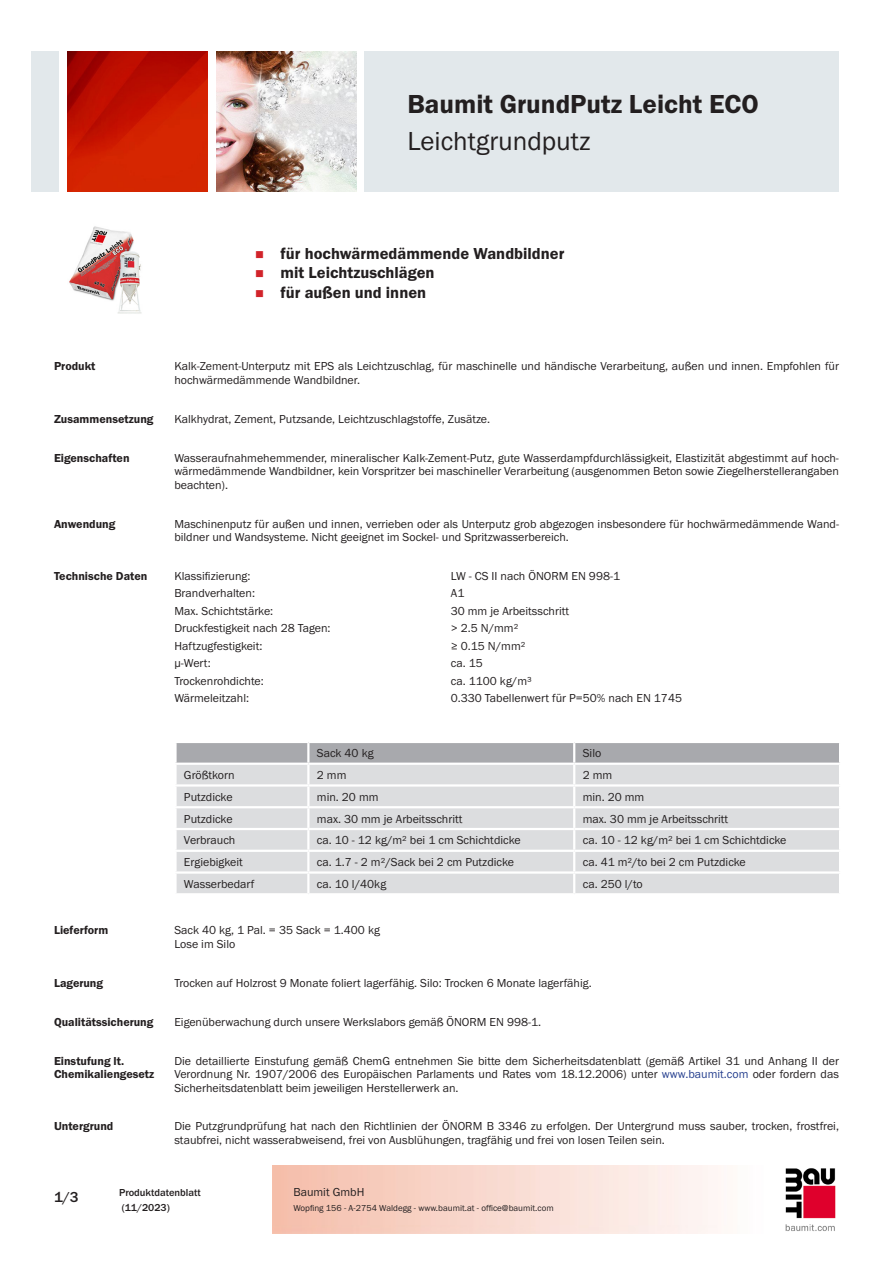
<style>
.page{position:relative;width:893px;height:1263px;background:#fff}
.page>*{position:absolute;margin:0;border:0;box-sizing:border-box;transform-origin:0 0}
.PDS_Produktname{font:27px "BM Franklin Gothic URW Dem";color:#231f20}
.PDS_Produktname_Land{font:27px "BM Franklin Gothic URW Boo";color:#231f20}
.t1{font:16.5px "BM Franklin Gothic URW Dem";color:#231f20}
.t2{font:500 15px "BM Franklin Gothic URW";color:#231f20}
.PDS_Standard{font:12px/13.5px "BM Franklin Gothic URW Boo";color:#231f20}
.PDS_Standard_linksbü{font:12px "BM Franklin Gothic URW Boo";color:#231f20}
.PDS_Header{font:12px/13.5px "BM Franklin Gothic URW Dem";color:#231f20}
.t3{font:500 10.5px/15px "BM Franklin Gothic URW";color:#231f20}
.t4{font:9px "BM Franklin Gothic URW Boo";color:#231f20}
.s1{color:#253f8e}
</style>
<div class="page">
<img style="left:785px;top:1168px;width:51px;height:63px">
<div style="left:32px;top:51px;width:27px;height:140px;background:#e2e8eb"></div>
<img style="left:68px;top:52px;width:140px;height:139px">
<img style="left:216px;top:51px;width:141px;height:140px">
<div style="left:365px;top:51px;width:474px;height:140px;background:#e2e8eb"></div>
<img style="left:69px;top:226px;width:73px;height:88px">
<div style="left:177px;top:808px;width:662px;height:85px;background:#dcdddf"></div>
<svg style="left:175px;top:742px;width:665px;height:64px;background:#cfd0d2"></svg>
<hr style="left:307px;top:808px;width:2px;height:20px;background:#fff">
<hr style="left:573px;top:808px;width:2px;height:20px;background:#fff">
<hr style="left:174px;top:828px;width:134px;height:2px;background:#fff">
<hr style="left:308px;top:828px;width:266px;height:2px;background:#fff">
<hr style="left:307px;top:830px;width:2px;height:20px;background:#fff">
<hr style="left:574px;top:828px;width:267px;height:2px;background:#fff">
<hr style="left:573px;top:830px;width:2px;height:20px;background:#fff">
<hr style="left:174px;top:850px;width:134px;height:2px;background:#fff">
<hr style="left:308px;top:850px;width:266px;height:2px;background:#fff">
<hr style="left:574px;top:850px;width:267px;height:2px;background:#fff">
<hr style="left:174px;top:871px;width:134px;height:3px;background:#fff">
<hr style="left:308px;top:871px;width:266px;height:3px;background:#fff">
<svg style="left:307px;top:852px;width:2px;height:41px"></svg>
<hr style="left:574px;top:871px;width:267px;height:3px;background:#fff">
<svg style="left:573px;top:852px;width:2px;height:41px"></svg>
<p class="PDS_Produktname" style="left:407px;top:87px;width:353px">Baumit GrundPutz Leicht ECO</p>
<p class="PDS_Produktname_Land" style="left:407px;top:124px;width:185px">Leichtgrundputz</p>
<p class="t1" style="left:281px;top:243px;width:285px">für hochwärmedämmende Wandbildner</p>
<p class="t1" style="left:281px;top:263px;width:156px">mit Leichtzuschlägen</p>
<p class="t1" style="left:281px;top:282px;width:147px">für außen und innen</p>
<p class="PDS_Header" style="left:54px;top:360px;width:43px">Produkt</p>
<p class="PDS_Standard" style="left:174px;top:360px;width:666px">Kalk-Zement-Unterputz mit EPS als Leichtzuschlag, für maschinelle und händische Verarbeitung, außen und innen. Empfohlen für hochwärmedämmende Wandbildner.</p>
<p class="PDS_Header" style="left:54px;top:412px;width:101px">Zusammensetzung</p>
<p class="PDS_Standard" style="left:174px;top:412px;width:317px">Kalkhydrat, Zement, Putzsande, Leichtzuschlagstoffe, Zusätze.</p>
<p class="PDS_Header" style="left:54px;top:451px;width:77px">Eigenschaften</p>
<p class="PDS_Standard" style="left:174px;top:451px;width:666px;text-align:justify">Wasseraufnahmehemmender, mineralischer Kalk-Zement-Putz, gute Wasserdampfdurchlässigkeit, Elastizität abgestimmt auf hoch&shy;wärmedämmende Wandbildner, kein Vorspritzer bei maschineller Verarbeitung (ausgenommen Beton sowie Ziegelherstellerangaben beachten).</p>
<p class="PDS_Header" style="left:54px;top:517px;width:63px">Anwendung</p>
<p class="PDS_Standard" style="left:174px;top:517px;width:666px">Maschinenputz für außen und innen, verrieben oder als Unterputz grob abgezogen insbesondere für hochwärmedämmende Wand&shy;bildner und Wandsysteme. Nicht geeignet im Sockel- und Spritzwasserbereich.</p>
<p class="PDS_Header" style="left:54px;top:569px;width:95px">Technische Daten</p>
<p class="PDS_Standard_linksbü" style="left:174px;top:568px;width:78px">Klassifizierung:</p>
<p class="PDS_Standard_linksbü" style="left:451px;top:568px;width:171px">LW - CS II nach ÖNORM EN 998-1</p>
<p class="PDS_Standard_linksbü" style="left:174px;top:586px;width:82px">Brandverhalten:</p>
<p class="PDS_Standard_linksbü" style="left:451px;top:586px;width:15px">A1</p>
<p class="PDS_Standard_linksbü" style="left:174px;top:603px;width:100px">Max. Schichtstärke:</p>
<p class="PDS_Standard_linksbü" style="left:451px;top:603px;width:120px">30 mm je Arbeitsschritt</p>
<p class="PDS_Standard_linksbü" style="left:174px;top:621px;width:158px">Druckfestigkeit nach 28 Tagen:</p>
<p class="PDS_Standard_linksbü" style="left:451px;top:621px;width:69px">&gt; 2.5 N/mm²</p>
<p class="PDS_Standard_linksbü" style="left:174px;top:638px;width:90px">Haftzugfestigkeit:</p>
<p class="PDS_Standard_linksbü" style="left:451px;top:638px;width:76px">≥ 0.15 N/mm²</p>
<p class="PDS_Standard_linksbü" style="left:174px;top:656px;width:38px">μ-Wert:</p>
<p class="PDS_Standard_linksbü" style="left:451px;top:656px;width:34px">ca. 15</p>
<p class="PDS_Standard_linksbü" style="left:174px;top:673px;width:91px">Trockenrohdichte:</p>
<p class="PDS_Standard_linksbü" style="left:451px;top:673px;width:83px">ca. 1100 kg/m³</p>
<p class="PDS_Standard_linksbü" style="left:174px;top:691px;width:76px">Wärmeleitzahl:</p>
<p class="PDS_Standard_linksbü" style="left:451px;top:691px;width:233px">0.330 Tabellenwert für P=50% nach EN 1745</p>
<p class="PDS_Standard_linksbü" style="left:317px;top:746px;width:58px">Sack 40 kg</p>
<p class="PDS_Standard_linksbü" style="left:583px;top:746px;width:20px">Silo</p>
<p class="PDS_Standard_linksbü" style="left:184px;top:768px;width:52px">Größtkorn</p>
<p class="PDS_Standard_linksbü" style="left:317px;top:768px;width:31px">2 mm</p>
<p class="PDS_Standard_linksbü" style="left:583px;top:768px;width:31px">2 mm</p>
<p class="PDS_Standard_linksbü" style="left:184px;top:789px;width:50px">Putzdicke</p>
<p class="PDS_Standard_linksbü" style="left:317px;top:789px;width:63px">min. 20 mm</p>
<p class="PDS_Standard_linksbü" style="left:583px;top:789px;width:63px">min. 20 mm</p>
<p class="PDS_Standard_linksbü" style="left:184px;top:811px;width:50px">Putzdicke</p>
<p class="PDS_Standard_linksbü" style="left:317px;top:811px;width:147px">max. 30 mm je Arbeitsschritt</p>
<p class="PDS_Standard_linksbü" style="left:583px;top:811px;width:147px">max. 30 mm je Arbeitsschritt</p>
<p class="PDS_Standard_linksbü" style="left:184px;top:833px;width:53px">Verbrauch</p>
<p class="PDS_Standard_linksbü" style="left:317px;top:833px;width:205px">ca. 10 - 12 kg/m² bei 1 cm Schichtdicke</p>
<p class="PDS_Standard_linksbü" style="left:583px;top:833px;width:205px">ca. 10 - 12 kg/m² bei 1 cm Schichtdicke</p>
<p class="PDS_Standard_linksbü" style="left:184px;top:855px;width:60px">Ergiebigkeit</p>
<p class="PDS_Standard_linksbü" style="left:317px;top:855px;width:199px">ca. 1.7 - 2 m²/Sack bei 2 cm Putzdicke</p>
<p class="PDS_Standard_linksbü" style="left:583px;top:855px;width:165px">ca. 41 m²/to bei 2 cm Putzdicke</p>
<p class="PDS_Standard_linksbü" style="left:184px;top:876px;width:72px">Wasserbedarf</p>
<p class="PDS_Standard_linksbü" style="left:317px;top:876px;width:71px">ca. 10 l/40kg</p>
<p class="PDS_Standard_linksbü" style="left:583px;top:876px;width:62px">ca. 250 l/to</p>
<p class="PDS_Header" style="left:54px;top:924px;width:56px">Lieferform</p>
<p class="PDS_Standard" style="left:174px;top:924px;width:207px">Sack 40 kg, 1 Pal. = 35 Sack = 1.400 kg</p>
<p class="PDS_Standard" style="left:174px;top:937px;width:62px">Lose im Silo</p>
<p class="PDS_Header" style="left:54px;top:976px;width:51px">Lagerung</p>
<p class="PDS_Standard" style="left:174px;top:976px;width:419px">Trocken auf Holzrost 9 Monate foliert lagerfähig. Silo: Trocken 6 Monate lagerfähig.</p>
<p class="PDS_Header" style="left:54px;top:1015px;width:101px">Qualitätssicherung</p>
<p class="PDS_Standard" style="left:174px;top:1015px;width:368px">Eigenüberwachung durch unsere Werkslabors gemäß ÖNORM EN 998-1.</p>
<p class="PDS_Header" style="left:54px;top:1054px;width:102px">Einstufung lt.<br>Chemikaliengesetz</p>
<p class="PDS_Standard" style="left:174px;top:1054px;width:666px;text-align:justify">Die detaillierte Einstufung gemäß ChemG entnehmen Sie bitte dem Sicherheitsdatenblatt (gemäß Artikel 31 und Anhang II der Verordnung Nr. 1907/2006 des Europäischen Parlaments und Rates vom 18.12.2006) unter <span class="s1">www.baumit.com</span> oder fordern das Sicherheitsdatenblatt beim jeweiligen Herstellerwerk an.</p>
<p class="PDS_Header" style="left:54px;top:1120px;width:61px">Untergrund</p>
<p class="PDS_Standard" style="left:174px;top:1120px;width:666px">Die Putzgrundprüfung hat nach den Richtlinien der ÖNORM B 3346 zu erfolgen. Der Untergrund muss sauber, trocken, frostfrei, staubfrei, nicht wasserabweisend, frei von Ausblühungen, tragfähig und frei von losen Teilen sein.</p>
<p class="t2" style="left:54px;top:1188px;width:26px">1/3</p>
<p class="t3" style="left:119px;top:1185px;width:83px">Produktdatenblatt (11/2023)</p>
<p class="PDS_Standard" style="left:293px;top:1185px;width:73px">Baumit GmbH</p>
<p class="t4" style="left:293px;top:1202px;width:262px">Wopfing 156 - A-2754 Waldegg - www.baumit.at - office@baumit.com</p>
</div>
